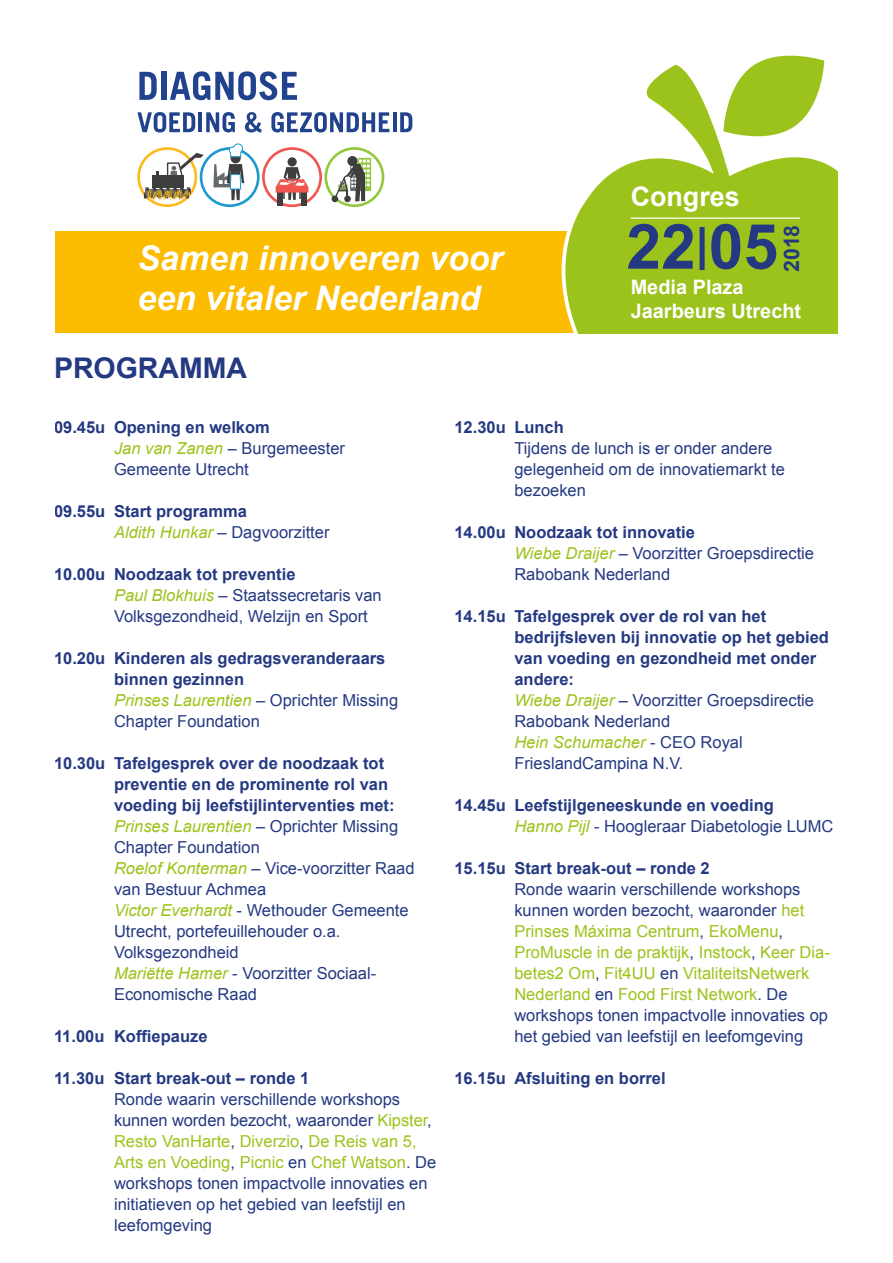
<style>
.page{position:relative;width:893px;height:1263px;background:#fff}
.page>*{position:absolute;margin:0;border:0;box-sizing:border-box;transform-origin:0 0}
.t1{font:700 62.4px "Arial";color:#243982}
.t2{font:italic 700 33.9px "Arial";color:#fff}
.t3{font:700 28.5px "Arial";color:#243982}
.t4{font:700 26.85px "Arial";color:#fff}
.t5{font:700 21.45px "Arial";color:#243982}
.t6{font:700 19.95px "Arial";color:#fff}
.t7{font:16.5px/21px "Arial";color:#243982}
.t8{font:700 16.5px/21px "Arial";color:#243982}
.t9{font:16.5px/21px "Arial";color:#9cc31b}
.t10{font:italic 16.5px "Arial";color:#9cc31b}
.s1{font-size:45.9px}
.s2{font-style:italic;color:#9cc31b}
.s3{font-style:italic}
.s4{color:#243982}
.s5{font-style:normal;color:#243982}
.s6{color:#9cc31b}
</style>
<div class="page">
<svg style="left:139px;top:72px;width:18px;height:28px"></svg>
<div style="left:161px;top:72px;width:6px;height:28px;background:#21438d"></div>
<svg style="left:170px;top:71px;width:127px;height:29px"></svg>
<svg style="left:137px;top:112px;width:58px;height:20px"></svg>
<hr style="left:199px;top:112px;width:3px;height:20px;background:#21438d">
<svg style="left:206px;top:112px;width:29px;height:20px"></svg>
<svg style="left:245px;top:112px;width:16px;height:20px"></svg>
<svg style="left:271px;top:112px;width:118px;height:20px"></svg>
<hr style="left:393px;top:112px;width:4px;height:20px;background:#21438d">
<svg style="left:400px;top:112px;width:12px;height:20px"></svg>
<svg style="left:137px;top:143px;width:247px;height:64px"></svg>
<div style="left:6px;top:231px;width:832px;height:102px;background:#fcbc00"></div>
<svg style="left:561px;top:64px;width:277px;height:270px"></svg>
<div style="left:0;top:0;width:54px;height:535px;background:#fff"></div>
<svg style="left:718px;top:55px;width:112px;height:98px"></svg>
<hr style="left:631px;top:218px;width:169px;height:1px;background:#fff">
<p class="t4" style="left:631px;top:179px;width:111px">Congres</p>
<p class="t1" style="left:626px;top:206px;width:153px">22<span class="s1">|</span>05</p>
<p class="t5" style="left:777px;top:272px;width:49px;rotate:-90deg">2018</p>
<p class="t2" style="left:138px;top:236px;width:367px">Samen innoveren voor</p>
<p class="t2" style="left:138px;top:276px;width:344px">een vitaler Nederland</p>
<p class="t6" style="left:631px;top:274px;width:114px">Media Plaza</p>
<p class="t6" style="left:631px;top:298px;width:172px">Jaarbeurs Utrecht</p>
<p class="t3" style="left:54px;top:349px;width:195px">PROGRAMMA</p>
<p class="t8" style="left:54px;top:417px;width:217px">09.45u Opening en welkom</p>
<p class="t7" style="left:114px;top:438px;width:233px"><span class="s2">Jan van Zanen</span> – Burgemeester</p>
<p class="t7" style="left:114px;top:459px;width:136px">Gemeente Utrecht</p>
<p class="t8" style="left:54px;top:501px;width:194px">09.55u Start programma</p>
<p class="t7" style="left:114px;top:522px;width:217px"><span class="s2">Aldith Hunkar</span> – Dagvoorzitter</p>
<p class="t8" style="left:54px;top:564px;width:243px">10.00u Noodzaak tot preventie</p>
<p class="t7" style="left:114px;top:585px;width:269px"><span class="s2">Paul Blokhuis</span> <span class="s3">–</span> Staatssecretaris van<br>Volksgezondheid, Welzijn en Sport</p>
<p class="t8" style="left:54px;top:648px;width:333px">10.20u Kinderen als gedragsveranderaars</p>
<p class="t8" style="left:114px;top:669px;width:132px">binnen gezinnen</p>
<p class="t7" style="left:114px;top:690px;width:286px"><span class="s2">Prinses Laurentien</span> – Oprichter Missing<br>Chapter Foundation</p>
<p class="t8" style="left:54px;top:753px;width:332px">10.30u Tafelgesprek over de noodzaak tot</p>
<p class="t8" style="left:114px;top:774px;width:276px">preventie en de prominente rol van</p>
<p class="t8" style="left:114px;top:795px;width:282px">voeding bij leefstijlinterventies met:</p>
<p class="t7" style="left:114px;top:816px;width:286px"><span class="s2">Prinses Laurentien</span> – Oprichter Missing<br>Chapter Foundation</p>
<p class="t7" style="left:114px;top:858px;width:302px"><span class="s2">Roelof Konterman</span> – Vice-voorzitter Raad van Bestuur Achmea</p>
<p class="t7" style="left:114px;top:900px;width:296px"><span class="s2">Victor Everhardt</span> - Wethouder Gemeente<br>Utrecht, portefeuillehouder o.a.<br>Volksgezondheid</p>
<p class="t7" style="left:114px;top:963px;width:264px"><span class="s2">Mariëtte Hamer</span> - Voorzitter Sociaal-</p>
<p class="t7" style="left:114px;top:984px;width:145px">Economische Raad</p>
<p class="t8" style="left:54px;top:1026px;width:155px">11.00u Koffiepauze</p>
<p class="t8" style="left:54px;top:1068px;width:257px">11.30u Start break-out – ronde 1</p>
<p class="t7" style="left:114px;top:1089px;width:288px">Ronde waarin verschillende workshops</p>
<p class="t9" style="left:114px;top:1110px;width:319px"><span class="s4">kunnen worden bezocht, waaronder</span> Kipster<span class="s4">,<br></span>Resto VanHarte<span class="s4">,</span> Diverzio<span class="s4">,</span> De Reis van 5,</p>
<p class="t9" style="left:114px;top:1152px;width:324px">Arts en Voeding<span class="s4">,</span> Picnic <span class="s4">en</span> Chef Watson<span class="s4">. De</span></p>
<p class="t7" style="left:114px;top:1173px;width:315px">workshops tonen impactvolle innovaties en initiatieven op het gebied van leefstijl en leefomgeving</p>
<p class="t8" style="left:454px;top:417px;width:111px">12.30u Lunch</p>
<p class="t7" style="left:514px;top:438px;width:260px">Tijdens de lunch is er onder andere</p>
<p class="t7" style="left:514px;top:459px;width:272px">gelegenheid om de innovatiemarkt te</p>
<p class="t7" style="left:514px;top:480px;width:73px">bezoeken</p>
<p class="t8" style="left:454px;top:522px;width:242px">14.00u Noodzaak tot innovatie</p>
<p class="t7" style="left:514px;top:543px;width:301px"><span class="s2">Wiebe Draijer</span> – Voorzitter Groepsdirectie<br>Rabobank Nederland</p>
<p class="t8" style="left:454px;top:606px;width:313px">14.15u Tafelgesprek over de rol van het</p>
<p class="t8" style="left:514px;top:627px;width:316px">bedrijfsleven bij innovatie op het gebied van voeding en gezondheid met onder andere:</p>
<p class="t7" style="left:514px;top:690px;width:301px"><span class="s2">Wiebe Draijer</span> – Voorzitter Groepsdirectie<br>Rabobank Nederland</p>
<p class="t10" style="left:514px;top:731px;width:230px">Hein Schumacher <span class="s5">- CEO Royal</span></p>
<p class="t7" style="left:514px;top:753px;width:171px">FrieslandCampina N.V.</p>
<p class="t8" style="left:454px;top:795px;width:321px">14.45u Leefstijlgeneeskunde en voeding</p>
<p class="t7" style="left:514px;top:816px;width:321px"><span class="s2">Hanno Pijl</span> - Hoogleraar Diabetologie LUMC</p>
<p class="t8" style="left:454px;top:858px;width:257px">15.15u Start break-out – ronde 2</p>
<p class="t7" style="left:514px;top:879px;width:288px">Ronde waarin verschillende workshops</p>
<p class="t7" style="left:514px;top:900px;width:291px">kunnen worden bezocht, waaronder <span class="s6">het</span></p>
<p class="t9" style="left:514px;top:921px;width:270px">Prinses Máxima Centrum<span class="s4">,</span> EkoMenu<span class="s4">,</span></p>
<p class="t9" style="left:514px;top:942px;width:317px">ProMuscle in de praktijk<span class="s4">,</span> Instock<span class="s4">,</span> Keer Dia-</p>
<p class="t7" style="left:514px;top:963px;width:315px"><span class="s6">betes2 Om</span>, <span class="s6">Fit4UU</span> en <span class="s6">VitaliteitsNetwerk Nederland</span> en <span class="s6">Food First Network</span>. De workshops tonen impactvolle innovaties op het gebied van leefstijl en leefomgeving</p>
<p class="t8" style="left:454px;top:1068px;width:213px">16.15u Afsluiting en borrel</p>
</div>
